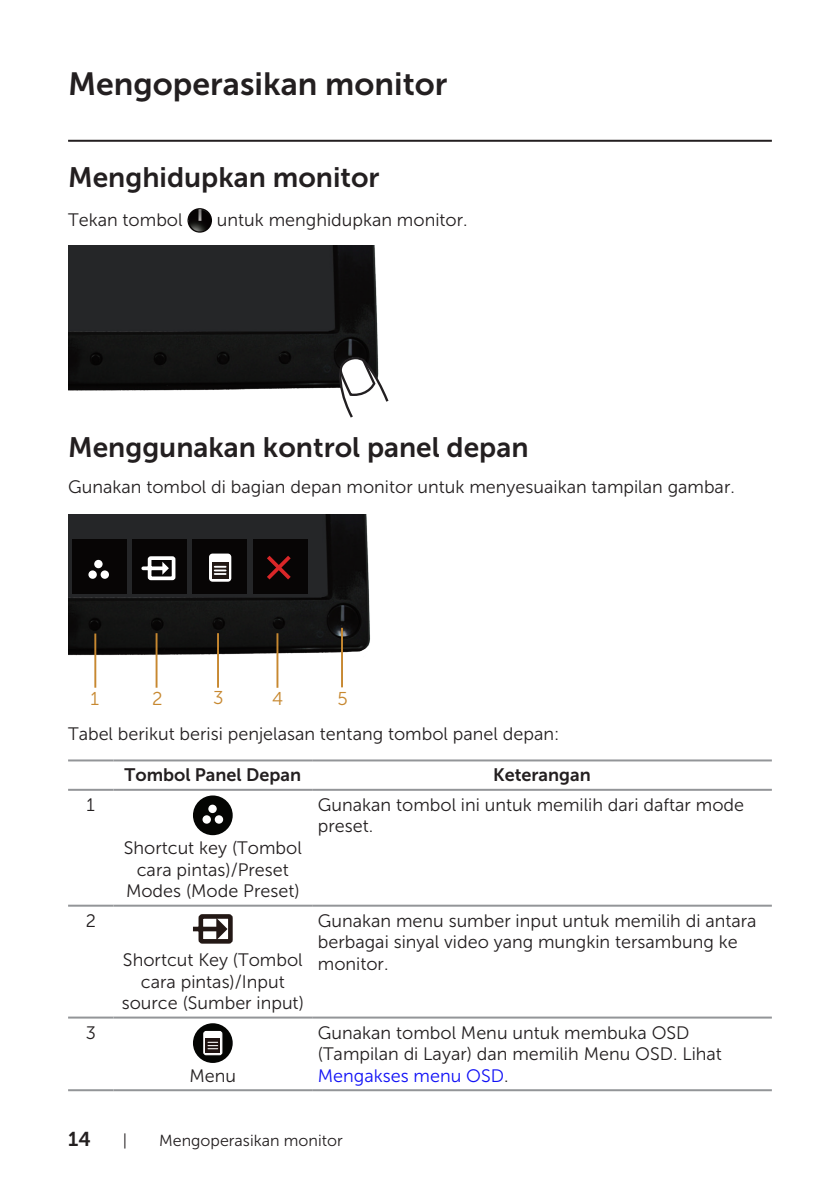
<style>
.page{position:relative;width:840px;height:1191px;background:#fff}
.page>*{position:absolute;margin:0;border:0;box-sizing:border-box;transform-origin:0 0}
.Head_1{font:32px "Museo Sans For Dell 700";color:#231f20}
.Head_2{font:28px "Museo Sans For Dell 700";color:#231f20}
.t1{font:20px "Museo Sans For Dell 700";color:#231f20}
.t2{font:18.6px "Museo Sans For Dell 300";color:#c78830}
.text{font:18px/21.6px "Museo Sans For Dell 300";color:#231f20}
.text-2{font:18px "Museo Sans For Dell 700";color:#231f20}
.t3{font:16px "Museo Sans For Dell 300";color:#231f20}
.s1{color:#1111f6}
</style>
<div class="page">
<hr style="left:68px;top:140px;width:703px;height:2px;background:#231f20">
<img style="left:187px;top:208px;width:25px;height:25px;border-radius:12px">
<img style="left:68px;top:246px;width:310px;height:145px">
<svg style="left:336px;top:353px;width:52px;height:64px"></svg>
<img style="left:68px;top:514px;width:302px;height:143px">
<div style="left:72px;top:539px;width:54px;height:55px;background:#070505"></div>
<div style="left:132px;top:539px;width:54px;height:55px;background:#070505"></div>
<div style="left:192px;top:539px;width:55px;height:55px;background:#070505"></div>
<div style="left:253px;top:539px;width:55px;height:55px;background:#070505"></div>
<hr style="left:217px;top:633px;width:2px;height:54px;background:#c78830">
<hr style="left:276px;top:633px;width:2px;height:55px;background:#c78830">
<hr style="left:155px;top:633px;width:2px;height:54px;background:#c78830">
<hr style="left:341px;top:628px;width:2px;height:59px;background:#c78830">
<hr style="left:94px;top:633px;width:2px;height:54px;background:#c78830">
<div style="left:94px;top:560px;width:8px;height:8px;background:#fff;border-radius:50%"></div>
<div style="left:88px;top:570px;width:9px;height:9px;background:#fff;border-radius:50%"></div>
<div style="left:101px;top:570px;width:8px;height:9px;background:#fff;border-radius:50%"></div>
<div style="left:210px;top:554px;width:20px;height:27px;background:#fff;border-radius:3px"></div>
<div style="left:209px;top:553px;width:22px;height:28px;border:2px solid #fff;border-radius:3px"></div>
<svg style="left:212px;top:562px;width:16px;height:17px"></svg>
<svg style="left:214px;top:566px;width:11px;height:9px"></svg>
<svg style="left:267px;top:555px;width:24px;height:25px"></svg>
<svg style="left:141px;top:556px;width:35px;height:25px"></svg>
<hr style="left:68px;top:759px;width:45px;height:2px;background:#939598">
<hr style="left:113px;top:759px;width:199px;height:2px;background:#939598">
<hr style="left:312px;top:759px;width:459px;height:2px;background:#939598">
<hr style="left:68px;top:789px;width:45px;height:2px;background:#939598">
<hr style="left:113px;top:789px;width:199px;height:2px;background:#939598">
<hr style="left:312px;top:789px;width:459px;height:2px;background:#939598">
<hr style="left:68px;top:904px;width:45px;height:2px;background:#939598">
<hr style="left:113px;top:904px;width:199px;height:2px;background:#939598">
<hr style="left:312px;top:904px;width:459px;height:2px;background:#939598">
<hr style="left:68px;top:1016px;width:45px;height:2px;background:#939598">
<hr style="left:113px;top:1016px;width:199px;height:2px;background:#939598">
<hr style="left:312px;top:1016px;width:459px;height:2px;background:#939598">
<hr style="left:68px;top:1089px;width:45px;height:2px;background:#939598">
<hr style="left:113px;top:1089px;width:199px;height:2px;background:#939598">
<hr style="left:312px;top:1089px;width:459px;height:2px;background:#939598">
<div style="left:193px;top:795px;width:39px;height:40px;background:#040503;border-radius:50%"></div>
<svg style="left:208px;top:804px;width:9px;height:9px"></svg>
<div style="left:202px;top:815px;width:9px;height:8px;background:#fff;border-radius:50%"></div>
<div style="left:215px;top:815px;width:8px;height:8px;background:#fff;border-radius:50%"></div>
<svg style="left:193px;top:914px;width:39px;height:29px"></svg>
<div style="left:193px;top:1023px;width:39px;height:40px;background:#040503;border-radius:50%"></div>
<div style="left:204px;top:1031px;width:18px;height:23px;background:#fff;border-radius:2px"></div>
<div style="left:203px;top:1031px;width:19px;height:24px;border:1px solid #fff;border-radius:2px"></div>
<svg style="left:205px;top:1038px;width:15px;height:15px"></svg>
<svg style="left:208px;top:1041px;width:9px;height:8px"></svg>
<p class="Head_1" style="left:68px;top:66px;width:380px">Mengoperasikan monitor</p>
<p class="Head_2" style="left:68px;top:162px;width:313px">Menghidupkan monitor</p>
<p class="text" style="left:68px;top:209px;width:116px">Tekan tombol</p>
<p class="text" style="left:217px;top:209px;width:252px">untuk menghidupkan monitor.</p>
<p class="Head_2" style="left:68px;top:431px;width:461px">Menggunakan kontrol panel depan</p>
<p class="text" style="left:68px;top:476px;width:668px">Gunakan tombol di bagian depan monitor untuk menyesuaikan tampilan gambar.</p>
<p class="t2" style="left:90px;top:688px;width:10px">1</p>
<p class="t2" style="left:152px;top:688px;width:12px">2</p>
<p class="t2" style="left:213px;top:688px;width:12px">3</p>
<p class="t2" style="left:272px;top:688px;width:13px">4</p>
<p class="t2" style="left:337px;top:688px;width:12px">5</p>
<p class="text" style="left:68px;top:723px;width:492px">Tabel berikut berisi penjelasan tentang tombol panel depan:</p>
<p class="text-2" style="left:124px;top:765px;width:178px">Tombol Panel Depan</p>
<p class="text-2" style="left:493px;top:765px;width:99px">Keterangan</p>
<p class="text" style="left:87px;top:794px;width:10px">1</p>
<p class="text" style="left:124px;top:837px;width:179px;text-align:center">Shortcut key (Tombol cara pintas)/Preset<br>Modes (Mode Preset)</p>
<p class="text" style="left:317px;top:794px;width:427px">Gunakan tombol ini untuk memilih dari daftar mode preset.</p>
<p class="text" style="left:86px;top:909px;width:12px">2</p>
<p class="text" style="left:86px;top:1021px;width:12px">3</p>
<p class="text" style="left:122px;top:949px;width:183px;text-align:center">Shortcut Key (Tombol cara pintas)/Input source (Sumber input)</p>
<p class="text" style="left:189px;top:1065px;width:48px">Menu</p>
<p class="text" style="left:317px;top:909px;width:440px">Gunakan menu sumber input untuk memilih di antara berbagai sinyal video yang mungkin tersambung ke monitor.</p>
<p class="text" style="left:317px;top:1021px;width:405px">Gunakan tombol Menu untuk membuka OSD (Tampilan di Layar) dan memilih Menu OSD. Lihat<br><span class="s1">Mengakses menu OSD</span>.</p>
<p class="t1" style="left:68px;top:1127px;width:24px">14</p>
<p class="t3" style="left:123px;top:1131px;width:6px">|</p>
<p class="t3" style="left:159px;top:1131px;width:185px">Mengoperasikan monitor</p>
</div>
